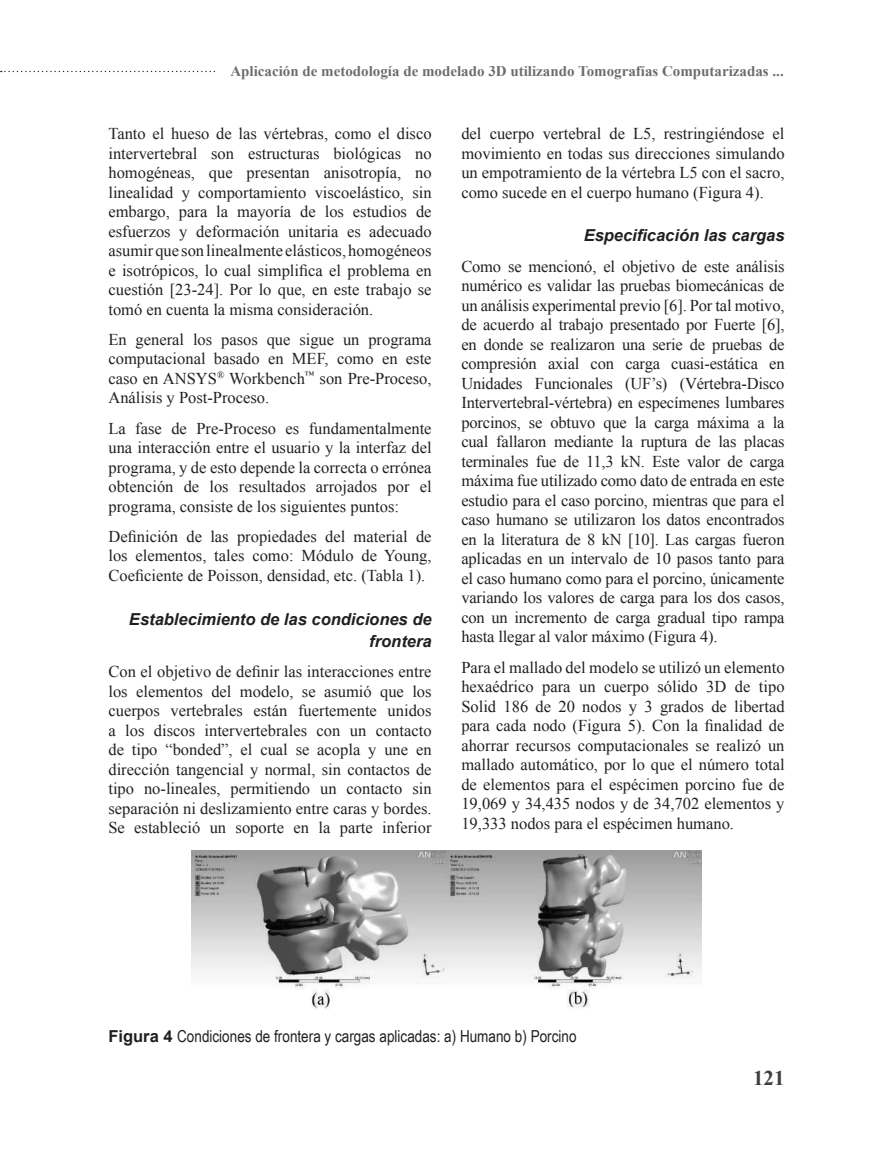
<style>
.page{position:relative;width:893px;height:1170px;background:#fff}
.page>*{position:absolute;margin:0;border:0;box-sizing:border-box;transform-origin:0 0}
.t1{font:700 21px "Times New Roman";color:#3e3e3f}
.t2{font:16.5px/19.5px "Times New Roman";color:#231f20;text-align:justify}
.t3{font:italic 700 16.5px/22.5px "Arial";color:#231f20;text-align:right}
.t4{font:16.5px "Arial Narrow";color:#231f20}
.t5{font:700 15px "Times New Roman";color:#6c6d70}
.s1{font-family:"Arial";font-weight:700}
</style>
<div class="page">
<svg style="left:1px;top:71px;width:214px;height:1px"></svg>
<img style="left:191px;top:850px;width:510px;height:159px">
<p class="t5" style="left:230px;top:61px;width:555px">Aplicación de metodología de modelado 3D utilizando Tomografías Computarizadas ...</p>
<p class="t2" style="left:108px;top:123px;width:325px">Tanto el hueso de las vértebras, como el disco intervertebral son estructuras biológicas no homogéneas, que presentan anisotropía, no linealidad y comportamiento viscoelástico, sin embargo, para la mayoría de los estudios de esfuerzos y deformación unitaria es adecuado asumir que son linealmente elásticos, homogéneos e isotrópicos, lo cual simplifica el problema en cuestión [23-24]. Por lo que, en este trabajo se tomó en cuenta la misma consideración.</p>
<p class="t2" style="left:108px;top:329px;width:325px">En general los pasos que sigue un programa computacional basado en MEF, como en este caso en ANSYS<sup>®</sup> Workbench<sup>™</sup> son Pre-Proceso, Análisis y Post-Proceso.</p>
<p class="t2" style="left:108px;top:418px;width:325px">La fase de Pre-Proceso es fundamentalmente una interacción entre el usuario y la interfaz del programa, y de esto depende la correcta o errónea obtención de los resultados arrojados por el programa, consiste de los siguientes puntos:</p>
<p class="t2" style="left:108px;top:526px;width:325px">Definición de las propiedades del material de los elementos, tales como: Módulo de Young, Coeficiente de Poisson, densidad, etc. (Tabla 1).</p>
<p class="t3" style="left:129px;top:608px;width:304px">Establecimiento de las condiciones de frontera</p>
<p class="t2" style="left:108px;top:661px;width:325px">Con el objetivo de definir las interacciones entre los elementos del modelo, se asumió que los cuerpos vertebrales están fuertemente unidos a los discos intervertebrales con un contacto de tipo “bonded”, el cual se acopla y une en dirección tangencial y normal, sin contactos de tipo no-lineales, permitiendo un contacto sin separación ni deslizamiento entre caras y bordes.<br>Se estableció un soporte en la parte inferior</p>
<p class="t2" style="left:461px;top:124px;width:325px">del cuerpo vertebral de L5, restringiéndose el movimiento en todas sus direcciones simulando un empotramiento de la vértebra L5 con el sacro, como sucede en el cuerpo humano (Figura 4).</p>
<p class="t3" style="left:584px;top:225px;width:202px">Especificación las cargas</p>
<p class="t2" style="left:461px;top:256px;width:325px">Como se mencionó, el objetivo de este análisis numérico es validar las pruebas biomecánicas de un análisis experimental previo [6]. Por tal motivo, de acuerdo al trabajo presentado por Fuerte [6], en donde se realizaron una serie de pruebas de compresión axial con carga cuasi-estática en Unidades Funcionales (UF’s) (Vértebra-Disco Intervertebral-vértebra) en especímenes lumbares porcinos, se obtuvo que la carga máxima a la cual fallaron mediante la ruptura de las placas terminales fue de 11,3 kN. Este valor de carga máxima fue utilizado como dato de entrada en este estudio para el caso porcino, mientras que para el caso humano se utilizaron los datos encontrados en la literatura de 8 kN [10]. Las cargas fueron aplicadas en un intervalo de 10 pasos tanto para el caso humano como para el porcino, únicamente variando los valores de carga para los dos casos, con un incremento de carga gradual tipo rampa hasta llegar al valor máximo (Figura 4).</p>
<p class="t2" style="left:461px;top:657px;width:325px">Para el mallado del modelo se utilizó un elemento hexaédrico para un cuerpo sólido 3D de tipo Solid 186 de 20 nodos y 3 grados de libertad para cada nodo (Figura 5). Con la finalidad de ahorrar recursos computacionales se realizó un mallado automático, por lo que el número total de elementos para el espécimen porcino fue de 19,069 y 34,435 nodos y de 34,702 elementos y 19,333 nodos para el espécimen humano.</p>
<p class="t4" style="left:108px;top:1024px;width:470px"><span class="s1">Figura 4</span> Condiciones de frontera y cargas aplicadas: a) Humano b) Porcino</p>
<p class="t1" style="left:753px;top:1063px;width:33px">121</p>
</div>
